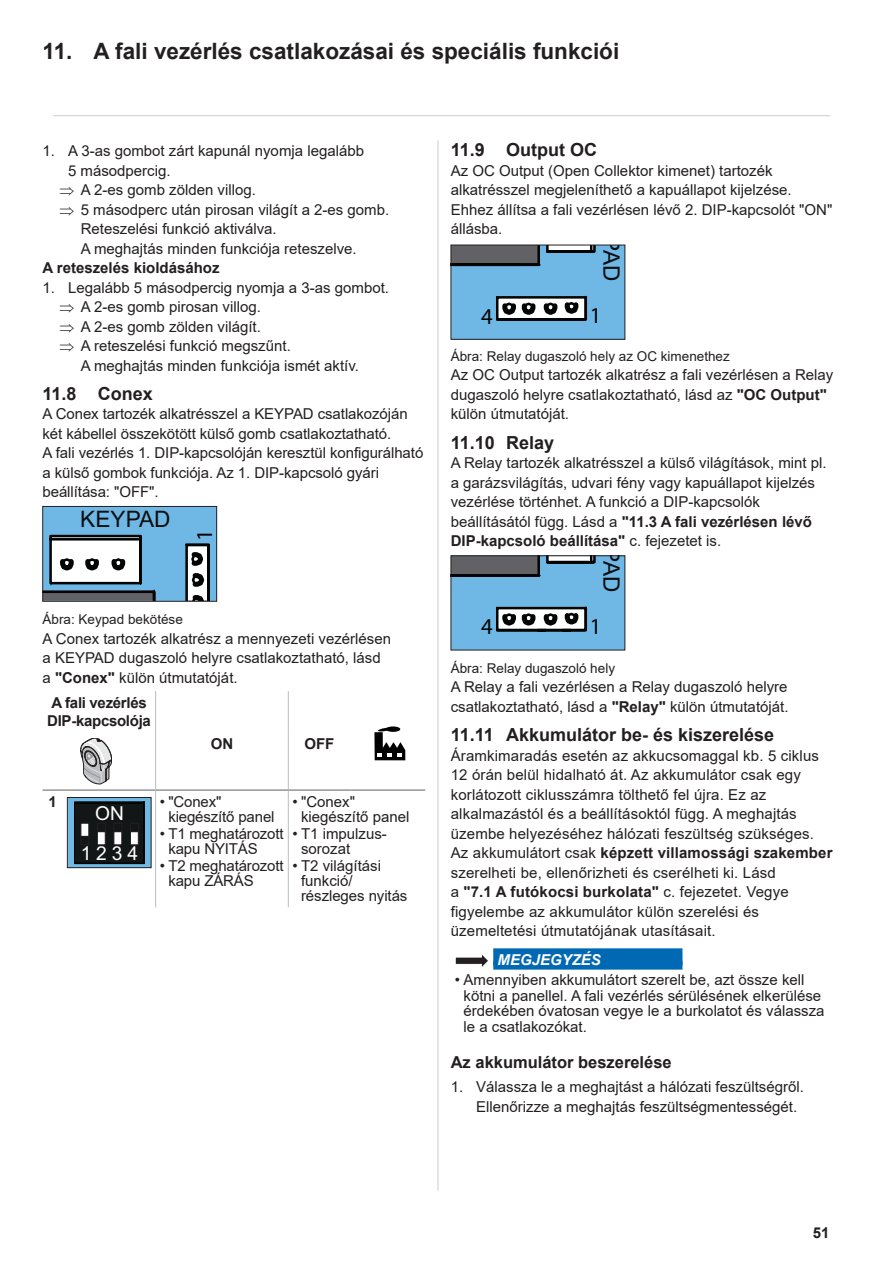
<style>
.page{position:relative;width:893px;height:1263px;background:#fff}
.page>*{position:absolute;margin:0;border:0;box-sizing:border-box;transform-origin:0 0}
.t1{font:22.65px "Arial";letter-spacing:-.005em;color:#0d0f10}
.t2{font:22.65px "Myriad Pro";color:#030505}
.t3{font:700 22.5px "Arial";color:#231f20}
.t4{font:19.2px/39.6px "Arial";letter-spacing:.255em;color:#fff;text-align:center}
.t5{font:700 18px "Arial";color:#231f20}
.t6{font:700 16.5px "Arial";color:#231f20}
.t7{font:15px/19.5px "Arial";color:#231f20}
.t8{font:700 15px "Arial";color:#231f20}
.t9{font:700 15px/18px "Arial";letter-spacing:-.02em;color:#231f20}
.t10{font:italic 700 15px "Arial";color:#fff}
.t11{font:13.5px "Arial";color:#231f20}
.s1{font-weight:700}
</style>
<div class="page">
<hr style="left:53px;top:115px;width:777px;height:1px;background:#d1d2d4">
<hr style="left:437px;top:140px;width:2px;height:1051px;background:#d1d2d4">
<svg style="left:45px;top:508px;width:170px;height:91px"></svg>
<div style="left:43px;top:506px;width:174px;height:95px;border:1px solid #231f20"></div>
<hr style="left:350px;top:789px;width:75px;height:2px;background:#939598">
<hr style="left:155px;top:691px;width:1px;height:41px;background:#bcbdc0">
<hr style="left:288px;top:691px;width:1px;height:41px;background:#bcbdc0">
<hr style="left:155px;top:732px;width:1px;height:57px;background:#bcbdc0">
<hr style="left:288px;top:732px;width:1px;height:57px;background:#bcbdc0">
<hr style="left:155px;top:791px;width:1px;height:116px;background:#bcbdc0">
<hr style="left:288px;top:791px;width:1px;height:116px;background:#bcbdc0">
<hr style="left:43px;top:789px;width:20px;height:2px;background:#939598">
<hr style="left:63px;top:789px;width:93px;height:2px;background:#939598">
<hr style="left:156px;top:789px;width:132px;height:2px;background:#939598">
<hr style="left:288px;top:789px;width:62px;height:2px;background:#939598">
<svg style="left:374px;top:727px;width:31px;height:33px"></svg>
<div style="left:386px;top:726px;width:14px;height:6px;background:#000001;border-radius:50%"></div>
<svg style="left:81px;top:738px;width:31px;height:46px"></svg>
<svg style="left:69px;top:799px;width:80px;height:67px;background:#22343c"></svg>
<div style="left:130px;top:831px;width:9px;height:14px;background:#fff;border:1px solid #231f20"></div>
<div style="left:130px;top:823px;width:9px;height:9px;background:#121616;border:1px solid #231f20"></div>
<div style="left:113px;top:831px;width:9px;height:14px;background:#fff;border:1px solid #231f20"></div>
<div style="left:113px;top:823px;width:9px;height:9px;background:#121616;border:1px solid #231f20"></div>
<div style="left:97px;top:831px;width:9px;height:14px;background:#fff;border:1px solid #231f20"></div>
<div style="left:97px;top:823px;width:9px;height:9px;background:#121616;border:1px solid #231f20"></div>
<div style="left:80px;top:823px;width:9px;height:14px;background:#fff;border:1px solid #231f20"></div>
<div style="left:80px;top:836px;width:9px;height:9px;background:#121616;border:1px solid #231f20"></div>
<div style="left:67px;top:797px;width:84px;height:71px;border:1px solid #231f20"></div>
<svg style="left:453px;top:247px;width:170px;height:90px;background:#6fa3c5"></svg>
<svg style="left:453px;top:558px;width:170px;height:90px;background:#6ea3c5"></svg>
<svg style="left:455px;top:948px;width:228px;height:22px;background:#2a7cb8"></svg>
<h2 class="t3" style="left:43px;top:35px;width:578px">11. A fali vezérlés csatlakozásai és speciális funkciói</h2>
<p class="t7" style="left:43px;top:141px;width:323px">1. A 3-as gombot zárt kapunál nyomja legalább</p>
<p class="t7" style="left:68px;top:160px;width:104px">5 másodpercig.</p>
<p class="t7" style="left:60px;top:180px;width:198px">⇒ A 2-es gomb zölden villog.</p>
<p class="t7" style="left:60px;top:199px;width:331px">⇒ 5 másodperc után pirosan világít a 2-es gomb.</p>
<p class="t7" style="left:81px;top:219px;width:197px">Reteszelési funkció aktiválva.</p>
<p class="t7" style="left:81px;top:238px;width:277px">A meghajtás minden funkciója reteszelve.</p>
<p class="t8" style="left:43px;top:257px;width:179px">A reteszelés kioldásához</p>
<p class="t7" style="left:43px;top:277px;width:348px">1. Legalább 5 másodpercig nyomja a 3-as gombot.</p>
<p class="t7" style="left:60px;top:297px;width:203px">⇒ A 2-es gomb pirosan villog.</p>
<p class="t7" style="left:59px;top:316px;width:203px">⇒ A 2-es gomb zölden világít.</p>
<p class="t7" style="left:59px;top:336px;width:233px">⇒ A reteszelési funkció megszűnt.</p>
<p class="t7" style="left:81px;top:355px;width:280px">A meghajtás minden funkciója ismét aktív.</p>
<p class="t5" style="left:43px;top:381px;width:112px">11.8 Conex</p>
<p class="t7" style="left:43px;top:404px;width:382px">A Conex tartozék alkatrésszel a KEYPAD csatlakozóján két kábellel összekötött külső gomb csatlakoztatható.<br>A fali vezérlés 1. DIP-kapcsolóján keresztül konfigurálható a külső gombok funkciója. Az 1. DIP-kapcsoló gyári beállítása: "OFF".</p>
<h1 class="t1" style="left:80px;top:504px;width:92px">KEYPAD</h1>
<h1 class="t2" style="left:191px;top:541px;width:13px;rotate:-90deg">1</h1>
<p class="t11" style="left:43px;top:610px;width:142px">Ábra: Keypad bekötése</p>
<p class="t7" style="left:43px;top:628px;width:350px">A Conex tartozék alkatrész a mennyezeti vezérlésen a KEYPAD dugaszoló helyre csatlakoztatható, lásd a <span class="s1">"Conex"</span> külön útmutatóját.</p>
<p class="t9" style="left:47px;top:694px;width:105px">A fali vezérlés<br>DIP-kapcsolója</p>
<p class="t8" style="left:211px;top:733px;width:24px">ON</p>
<p class="t8" style="left:304px;top:733px;width:31px">OFF</p>
<p class="t8" style="left:49px;top:791px;width:10px">1</p>
<p class="t4" style="left:81px;top:794px;width:59px">ON<br>1234</p>
<p class="t7" style="left:168px;top:794px;width:108px;line-height:15px;text-indent:-9px">• "Conex" kiegészítő panel</p>
<p class="t7" style="left:168px;top:826px;width:117px;line-height:15px;text-indent:-9px">• T1 meghatározott kapu NYITÁS</p>
<p class="t7" style="left:168px;top:858px;width:117px;line-height:15px;text-indent:-9px">• T2 meghatározott kapu ZÁRÁS</p>
<p class="t7" style="left:301px;top:794px;width:110px;line-height:15px;text-indent:-9px">• "Conex" kiegészítő panel</p>
<p class="t7" style="left:301px;top:826px;width:86px;line-height:15px;text-indent:-9px">• T1 impulzus&shy;sorozat</p>
<p class="t7" style="left:301px;top:858px;width:108px;line-height:15px;text-indent:-9px">• T2 világítási funkció/ részleges nyitás</p>
<p class="t5" style="left:451px;top:137px;width:148px">11.9 Output OC</p>
<p class="t7" style="left:451px;top:160px;width:383px">Az OC Output (Open Collektor kimenet) tartozék alkatrésszel megjeleníthető a kapuállapot kijelzése.<br>Ehhez állítsa a fali vezérlésen lévő 2. DIP-kapcsolót "ON" állásba.</p>
<h1 class="t1" style="left:626px;top:236px;width:46px;rotate:90deg">PAD</h1>
<h1 class="t2" style="left:481px;top:302px;width:13px">4</h1>
<h1 class="t2" style="left:590px;top:301px;width:13px">1</h1>
<p class="t11" style="left:451px;top:347px;width:281px">Ábra: Relay dugaszoló hely az OC kimenethez</p>
<p class="t7" style="left:451px;top:365px;width:384px">Az OC Output tartozék alkatrész a fali vezérlésen a Relay dugaszoló helyre csatlakoztatható, lásd az <span class="s1">"OC Output" </span>külön útmutatóját.</p>
<p class="t5" style="left:451px;top:429px;width:105px">11.10 Relay</p>
<p class="t7" style="left:451px;top:453px;width:377px">A Relay tartozék alkatrésszel a külső világítások, mint pl. a garázsvilágítás, udvari fény vagy kapuállapot kijelzés vezérlése történhet. A funkció a DIP-kapcsolók beállításától függ. Lásd a <span class="s1">"11.3 A fali vezérlésen lévő DIP-kapcsoló beállítása"</span> c. fejezetet is.</p>
<h1 class="t1" style="left:626px;top:547px;width:46px;rotate:90deg">PAD</h1>
<h1 class="t2" style="left:481px;top:613px;width:13px">4</h1>
<h1 class="t2" style="left:590px;top:612px;width:13px">1</h1>
<p class="t11" style="left:451px;top:659px;width:166px">Ábra: Relay dugaszoló hely</p>
<p class="t7" style="left:451px;top:677px;width:339px">A Relay a fali vezérlésen a Relay dugaszoló helyre csatlakoztatható, lásd a <span class="s1">"Relay"</span> külön útmutatóját.</p>
<p class="t5" style="left:451px;top:722px;width:325px">11.11 Akkumulátor be- és kiszerelése</p>
<p class="t7" style="left:451px;top:745px;width:383px">Áramkimaradás esetén az akkucsomaggal kb. 5 ciklus 12 órán belül hidalható át. Az akkumulátor csak egy korlátozott ciklusszámra tölthető fel újra. Ez az alkalmazástól és a beállításoktól függ. A meghajtás üzembe helyezéséhez hálózati feszültség szükséges.<br>Az akkumulátort csak <span class="s1">képzett villamossági szakember </span>szerelheti be, ellenőrizheti és cserélheti ki. Lásd<br>a <span class="s1">"7.1 A futókocsi burkolata"</span> c. fejezetet. Vegye figyelembe az akkumulátor külön szerelési és üzemeltetési útmutatójának utasításait.</p>
<p class="t10" style="left:497px;top:950px;width:105px">MEGJEGYZÉS</p>
<p class="t7" style="left:463px;top:972px;width:363px;line-height:15.8px;text-indent:-9px">• Amennyiben akkumulátort szerelt be, azt össze kell kötni a panellel. A fali vezérlés sérülésének elkerülése érdekében óvatosan vegye le a burkolatot és válassza le a csatlakozókat.</p>
<p class="t6" style="left:451px;top:1050px;width:223px">Az akkumulátor beszerelése</p>
<p class="t7" style="left:476px;top:1077px;width:329px;text-indent:-26px">1. Válassza le a meghajtást a hálózati feszültségről.<br>Ellenőrizze a meghajtás feszültségmentességét.</p>
<p class="t8" style="left:813px;top:1222px;width:18px">51</p>
</div>
